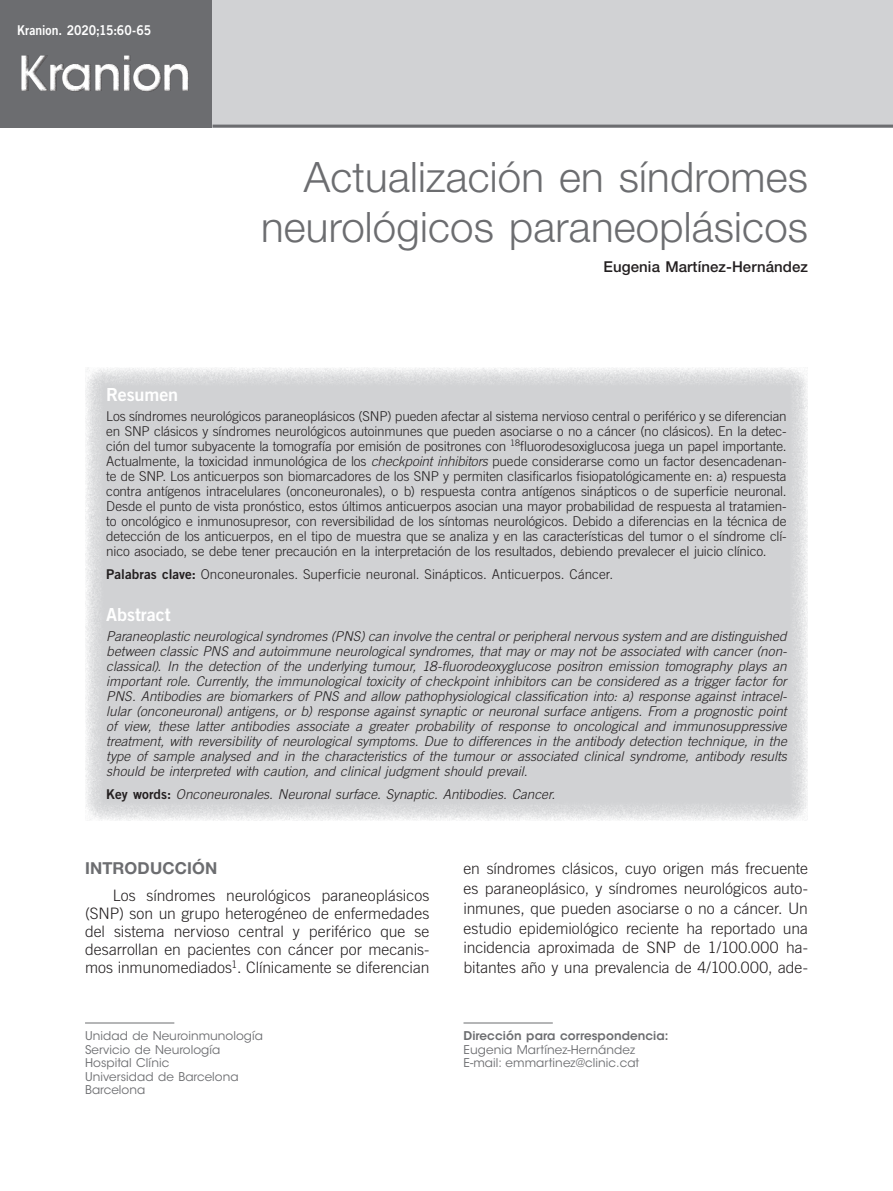
<style>
.page{position:relative;width:893px;height:1191px;background:#fff}
.page>*{position:absolute;margin:0;border:0;box-sizing:border-box;transform-origin:0 0}
.t1{font:600 48.15px "ITC Avant Garde Std";letter-spacing:-.04em;color:#fff}
.t2{font:300 42px/50.4px "Helvetica Neue LT Std";letter-spacing:.005em;color:#6c6d70;text-align:right}
.t3{font:18px "Trade Gothic LT Std Bd 2";letter-spacing:-.005em;color:#fff}
.t4{font:700 16.5px "Helvetica Neue LT Std";letter-spacing:.01em;color:#6c6d70}
.t5{font:300 15.75px/19.8px "Trade Gothic LT Std";letter-spacing:-.005em;color:#231f20;text-align:justify}
.t6{font:500 15px "Helvetica Neue LT Std";letter-spacing:.005em;color:#231f20}
.t7{font:300 13.5px/15px "Trade Gothic LT Std";color:#231f20;text-align:justify}
.t8{font:italic 300 13.5px/15px "Trade Gothic LT Std";color:#231f20;text-align:justify}
.t9{font:13.5px "Trade Gothic LT Std Bd 2";letter-spacing:-.005em;color:#fff;scale:.9 1}
.t10{font:12px/13.5px "ITC Avant Garde Std";letter-spacing:.005em;color:#6c6d70}
.t11{font:600 12px "ITC Avant Garde Std";letter-spacing:.005em;color:#6c6d70}
.s1{font-style:italic}
.s2{font-family:"Trade Gothic LT Std Bd 2";font-weight:400}
.s3{font-family:"Trade Gothic LT Std Bd 2";font-weight:400;font-style:normal}
</style>
<div class="page">
<div style="left:0;top:0;width:213px;height:128px;background:#6c6d70"></div>
<div style="left:4px;top:42px;width:246px;height:62px;background:#231f20;opacity:.75"></div>
<div style="left:213px;top:0;width:680px;height:128px;background:#d1d2d4"></div>
<hr style="left:463px;top:1022px;width:90px;height:1px;background:#6c6d70">
<hr style="left:85px;top:1022px;width:89px;height:1px;background:#6c6d70">
<div style="left:85px;top:367px;width:723px;height:453px;background:#d1d2d4"></div>
<hr style="left:213px;top:125px;width:680px;height:3px;background:#6c6d70">
<p class="t9" style="left:17px;top:22px;width:151px">Kranion. 2020;15:60-65</p>
<h1 class="t1" style="left:17px;top:43px;width:176px">Kranion</h1>
<h2 class="t2" style="left:261px;top:151px;width:549px">Actualización en síndromes neurológicos paraneoplásicos</h2>
<p class="t6" style="left:604px;top:257px;width:206px">Eugenia Martínez-Hernández</p>
<h3 class="t3" style="left:106px;top:384px;width:73px">Resumen</h3>
<p class="t7" style="left:106px;top:408px;width:682px">Los síndromes neurológicos paraneoplásicos (SNP) pueden afectar al sistema nervioso central o periférico y se diferencian en SNP clásicos y síndromes neurológicos autoinmunes que pueden asociarse o no a cáncer (no clásicos). En la detec&shy;ción del tumor subyacente la tomografía por emisión de positrones con <sup>18</sup>fluorodesoxiglucosa juega un papel importante.<br>Actualmente, la toxicidad inmunológica de los <span class="s1">checkpoint inhibitors</span> puede considerarse como un factor desencadenan&shy;te de SNP. Los anticuerpos son biomarcadores de los SNP y permiten clasificarlos fisiopatológicamente en: a) respuesta contra antígenos intracelulares (onconeuronales), o b) respuesta contra antígenos sinápticos o de superficie neuronal.<br>Desde el punto de vista pronóstico, estos últimos anticuerpos asocian una mayor probabilidad de respuesta al tratamien&shy;to oncológico e inmunosupresor, con reversibilidad de los síntomas neurológicos. Debido a diferencias en la técnica de detección de los anticuerpos, en el tipo de muestra que se analiza y en las características del tumor o el síndrome clí&shy;nico asociado, se debe tener precaución en la interpretación de los resultados, debiendo prevalecer el juicio clínico.</p>
<p class="t7" style="left:106px;top:566px;width:508px"><span class="s2">Palabras clave:</span> Onconeuronales. Superficie neuronal. Sinápticos. Anticuerpos. Cáncer.</p>
<h3 class="t3" style="left:106px;top:604px;width:66px">Abstract</h3>
<p class="t8" style="left:106px;top:628px;width:682px">Paraneoplastic neurological syndromes (PNS) can involve the central or peripheral nervous system and are distinguished between classic PNS and autoimmune neurological syndromes, that may or may not be associated with cancer (non&shy;classical). In the detection of the underlying tumour, 18-fluorodeoxyglucose positron emission tomography plays an important role. Currently, the immunological toxicity of checkpoint inhibitors can be considered as a trigger factor for PNS. Antibodies are biomarkers of PNS and allow pathophysiological classification into: a) response against intracel&shy;lular (onconeuronal) antigens, or b) response against synaptic or neuronal surface antigens. From a prognostic point of view, these latter antibodies associate a greater probability of response to oncological and immunosuppressive treatment, with reversibility of neurological symptoms. Due to differences in the antibody detection technique, in the type of sample analysed and in the characteristics of the tumour or associated clinical syndrome, antibody results should be interpreted with caution, and clinical judgment should prevail.</p>
<p class="t8" style="left:106px;top:787px;width:451px"><span class="s3">Key words:</span> Onconeuronales. Neuronal surface. Synaptic. Antibodies. Cancer.</p>
<p class="t4" style="left:85px;top:858px;width:134px">INTRODUCCIÓN</p>
<p class="t5" style="left:85px;top:886px;width:346px;line-height:18px;text-indent:28px">Los síndromes neurológicos paraneoplásicos (SNP) son un grupo heterogéneo de enfermedades del sistema nervioso central y periférico que se desarrollan en pacientes con cáncer por mecanis&shy;mos inmunomediados<sup>1</sup>. Clínicamente se diferencian</p>
<p class="t10" style="left:85px;top:1029px;width:180px">Unidad de Neuroinmunología<br>Servicio de Neurología<br>Hospital Clínic<br>Universidad de Barcelona<br>Barcelona</p>
<p class="t5" style="left:463px;top:858px;width:346px">en síndromes clásicos, cuyo origen más frecuente es paraneoplásico, y síndromes neurológicos auto&shy;inmunes, que pueden asociarse o no a cáncer. Un estudio epidemiológico reciente ha reportado una incidencia aproximada de SNP de 1/100.000 ha&shy;bitantes año y una prevalencia de 4/100.000, ade-</p>
<p class="t11" style="left:463px;top:1028px;width:207px">Dirección para correspondencia:</p>
<p class="t10" style="left:463px;top:1043px;width:177px">Eugenia Martínez-Hernández<br>E-mail: emmartinez@clinic.cat</p>
</div>
